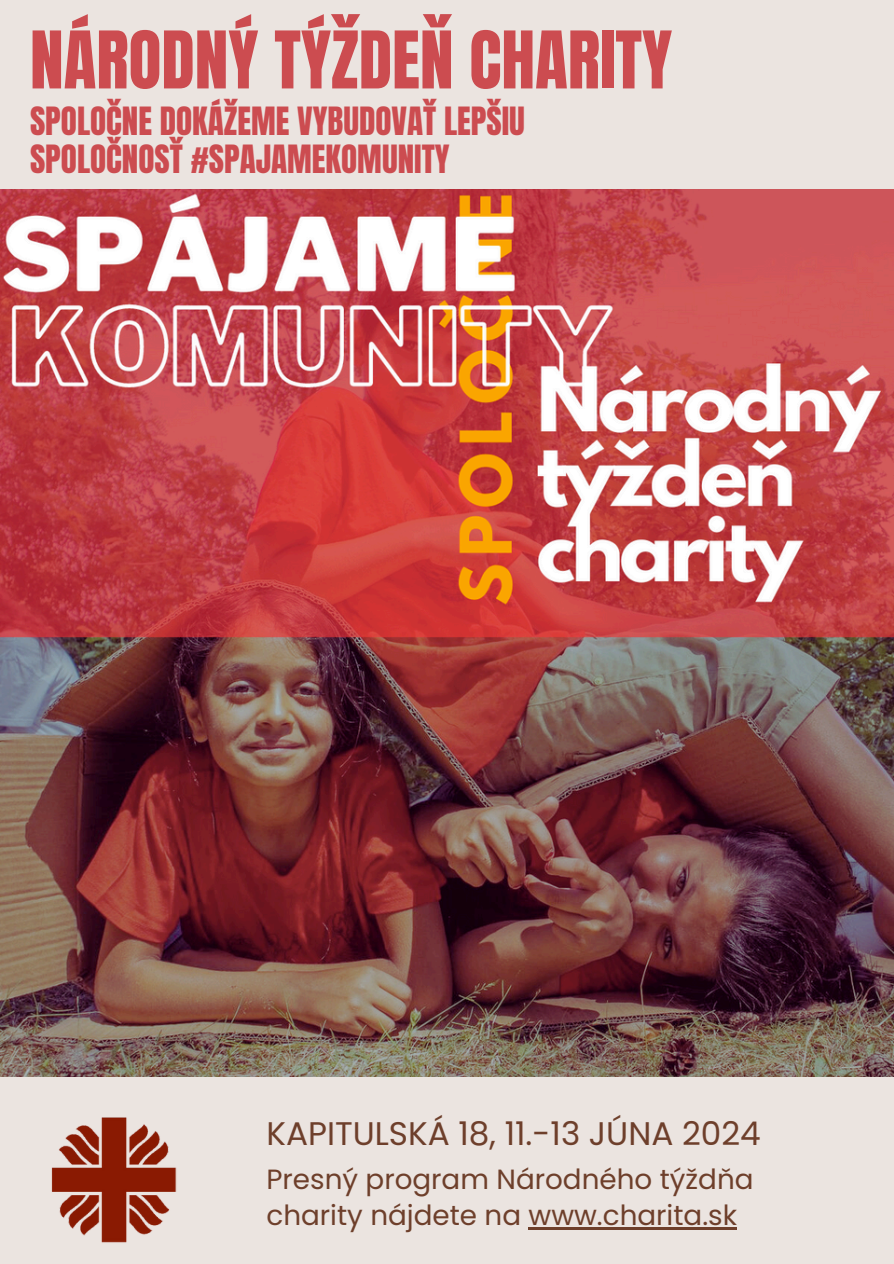
<style>
.page{position:relative;width:894px;height:1264px;background:#fff}
.page>*{position:absolute;margin:0;border:0;box-sizing:border-box;transform-origin:0 0}
.t1{font:67.5px "Anton";color:#cc4c50}
.t2{font:33.15px/38.2px "Anton";color:#cc4c50}
.t3{font:32.7px "Poppins";color:#6e3f2b}
.t4{font:27.75px/36px "Poppins";color:#6e3f2b}
</style>
<div class="page">
<div style="left:0;top:0;width:893px;height:1263px;background:#ebe4e0"></div>
<img style="left:0;top:190px;width:893px;height:886px">
<hr style="left:528px;top:1227px;width:208px;height:2px;background:#6e3f2b">
<img style="left:51px;top:1117px;width:126px;height:126px">
<h1 class="t1" style="left:30px;top:12px;width:643px">NÁRODNÝ TÝŽDEŇ CHARITY</h1>
<h2 class="t2" style="left:30px;top:102px;width:496px">SPOLOČNE DOKÁŽEME VYBUDOVAŤ LEPŠIU<br>SPOLOČNOSŤ #SPAJAMEKOMUNITY</h2>
<h2 class="t3" style="left:266px;top:1110px;width:495px">KAPITULSKÁ 18, 11.-13 JÚNA 2024</h2>
<p class="t4" style="left:266px;top:1161px;width:488px">Presný program Národného týždňa charity nájdete na www.charita.sk</p>
</div>
